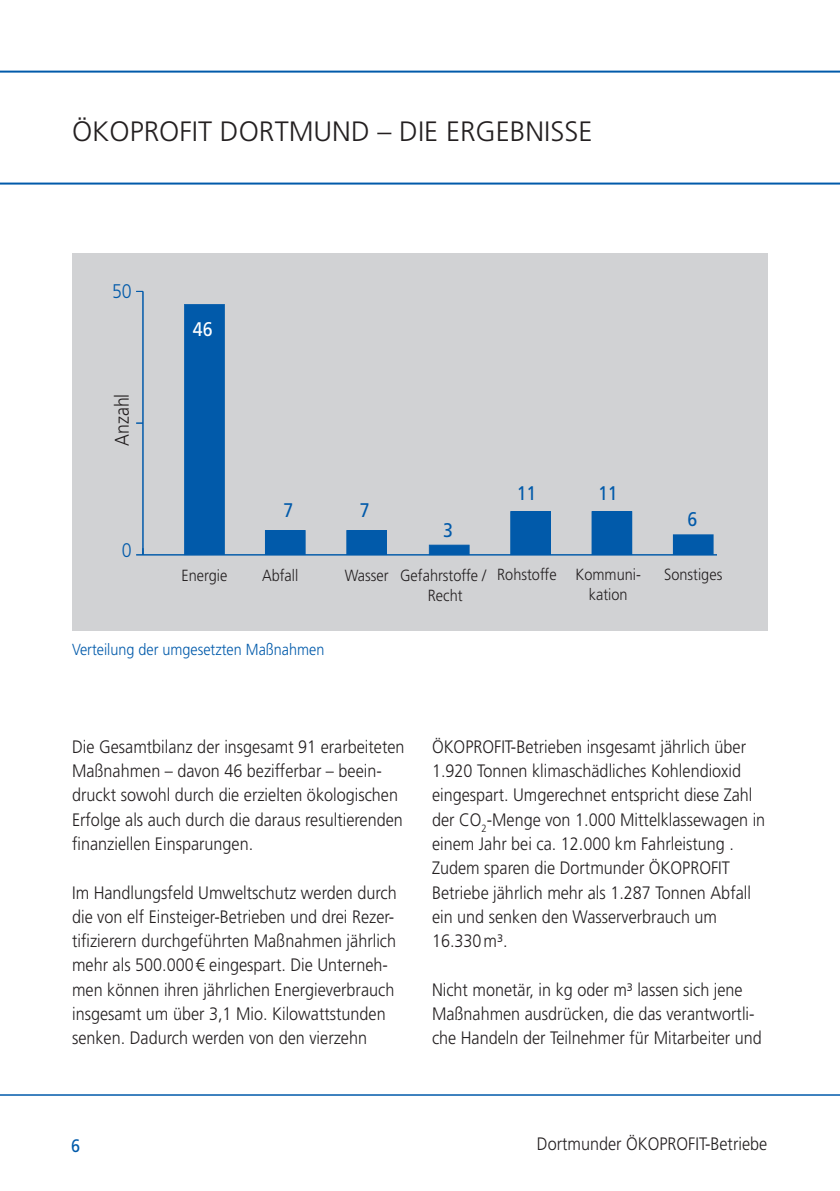
<style>
.page{position:relative;width:840px;height:1191px;background:#fff}
.page>*{position:absolute;margin:0;border:0;box-sizing:border-box;transform-origin:0 0}
.t1{font:300 28px "Frutiger LT";color:#231f20}
.t2{font:19.8px "Frutiger LT";color:#015aaa;scale:.9 1}
.t3{font:300 19.8px "Frutiger LT";color:#231f20;scale:.9 1}
.t4{font:300 19.8px "Frutiger LT";color:#015aaa;scale:.9 1}
.t5{font:19.8px "Frutiger LT";color:#fff;scale:.9 1}
.t6{font:300 18px/24.2px "Frutiger LT";color:#231f20;scale:.9 1}
.t7{font:18px "Frutiger LT";color:#015aaa;scale:.9 1}
.t8{font:300 16.2px/19.4px "Frutiger LT";color:#231f20;scale:.9 1}
.t9{font:300 16px "Frutiger LT";color:#015aaa;scale:.9 1}
</style>
<div class="page">
<hr style="left:0;top:1094px;width:839px;height:1px;background:#015aaa">
<svg style="left:0;top:71px;width:839px;height:114px"></svg>
<div style="left:72px;top:253px;width:695px;height:378px;background:#d1d2d4"></div>
<hr style="left:143px;top:554px;width:573px;height:1px;background:#015aaa">
<hr style="left:142px;top:291px;width:1px;height:264px;background:#015aaa">
<div style="left:184px;top:304px;width:41px;height:250px;background:#015aaa"></div>
<svg style="left:265px;top:530px;width:40px;height:24px"></svg>
<svg style="left:346px;top:530px;width:41px;height:24px"></svg>
<svg style="left:428px;top:544px;width:41px;height:11px"></svg>
<div style="left:510px;top:511px;width:40px;height:43px;background:#015aaa"></div>
<div style="left:591px;top:511px;width:41px;height:44px;background:#015aaa"></div>
<svg style="left:672px;top:534px;width:41px;height:21px"></svg>
<h1 class="t1" style="left:72px;top:117px;width:521px">ÖKOPROFIT DORTMUND – DIE ERGEBNISSE</h1>
<p class="t4" style="left:112px;top:283px;width:23px">50</p>
<p class="t3" style="left:113px;top:446px;width:60px;rotate:-90deg">Anzahl</p>
<p class="t4" style="left:122px;top:541px;width:12px">0</p>
<p class="t5" style="left:193px;top:317px;width:23px">46</p>
<p class="t2" style="left:283px;top:498px;width:12px">7</p>
<p class="t2" style="left:359px;top:498px;width:12px">7</p>
<p class="t2" style="left:443px;top:518px;width:12px">3</p>
<p class="t2" style="left:516px;top:481px;width:23px">11</p>
<p class="t2" style="left:597px;top:481px;width:23px">11</p>
<p class="t2" style="left:687px;top:508px;width:12px">6</p>
<p class="t8" style="left:497px;top:566px;width:68px">Rohstoffe</p>
<p class="t8" style="left:663px;top:566px;width:66px">Sonstiges</p>
<p class="t8" style="left:181px;top:567px;width:53px">Energie</p>
<p class="t8" style="left:262px;top:567px;width:42px">Abfall</p>
<p class="t8" style="left:427px;top:567px;width:66px;text-indent:-83px">Wasser Gefahrstoffe /<br>Recht</p>
<p class="t8" style="left:575px;top:566px;width:74px;text-align:center">Kommuni&shy;kation</p>
<p class="t9" style="left:72px;top:642px;width:282px">Verteilung der umgesetzten Maßnahmen</p>
<p class="t6" style="left:72px;top:735px;width:371px">Die Gesamtbilanz der insgesamt 91 erarbeiteten Maßnahmen – davon 46 bezifferbar – beein&shy;druckt sowohl durch die erzielten ökologischen Erfolge als auch durch die daraus resultierenden finanziellen Einsparungen.</p>
<p class="t6" style="left:72px;top:880px;width:362px">Im Handlungsfeld Umweltschutz werden durch die von elf Einsteiger-Betrieben und drei Rezer&shy;tifizierern durchgeführten Maßnahmen jährlich mehr als 500.000 € eingespart. Die Unterneh&shy;men können ihren jährlichen Energieverbrauch insgesamt um über 3,1 Mio. Kilowattstunden senken. Dadurch werden von den vierzehn</p>
<p class="t6" style="left:432px;top:735px;width:371px">ÖKOPROFIT-Betrieben insgesamt jährlich über 1.920 Tonnen klimaschädliches Kohlendioxid eingespart. Umgerechnet entspricht diese Zahl der CO<sub>2</sub>-Menge von 1.000 Mittelklassewagen in einem Jahr bei ca. 12.000 km Fahrleistung .<br>Zudem sparen die Dortmunder ÖKOPROFIT Betriebe jährlich mehr als 1.287 Tonnen Abfall ein und senken den Wasserverbrauch um 16.330 m³.</p>
<p class="t6" style="left:432px;top:978px;width:368px">Nicht monetär, in kg oder m³ lassen sich jene<br>Maßnahmen ausdrücken, die das verantwortli&shy;che Handeln der Teilnehmer für Mitarbeiter und</p>
<p class="t7" style="left:71px;top:1138px;width:12px">6</p>
<p class="t6" style="left:536px;top:1131px;width:257px">Dortmunder ÖKOPROFIT-Betriebe</p>
</div>
